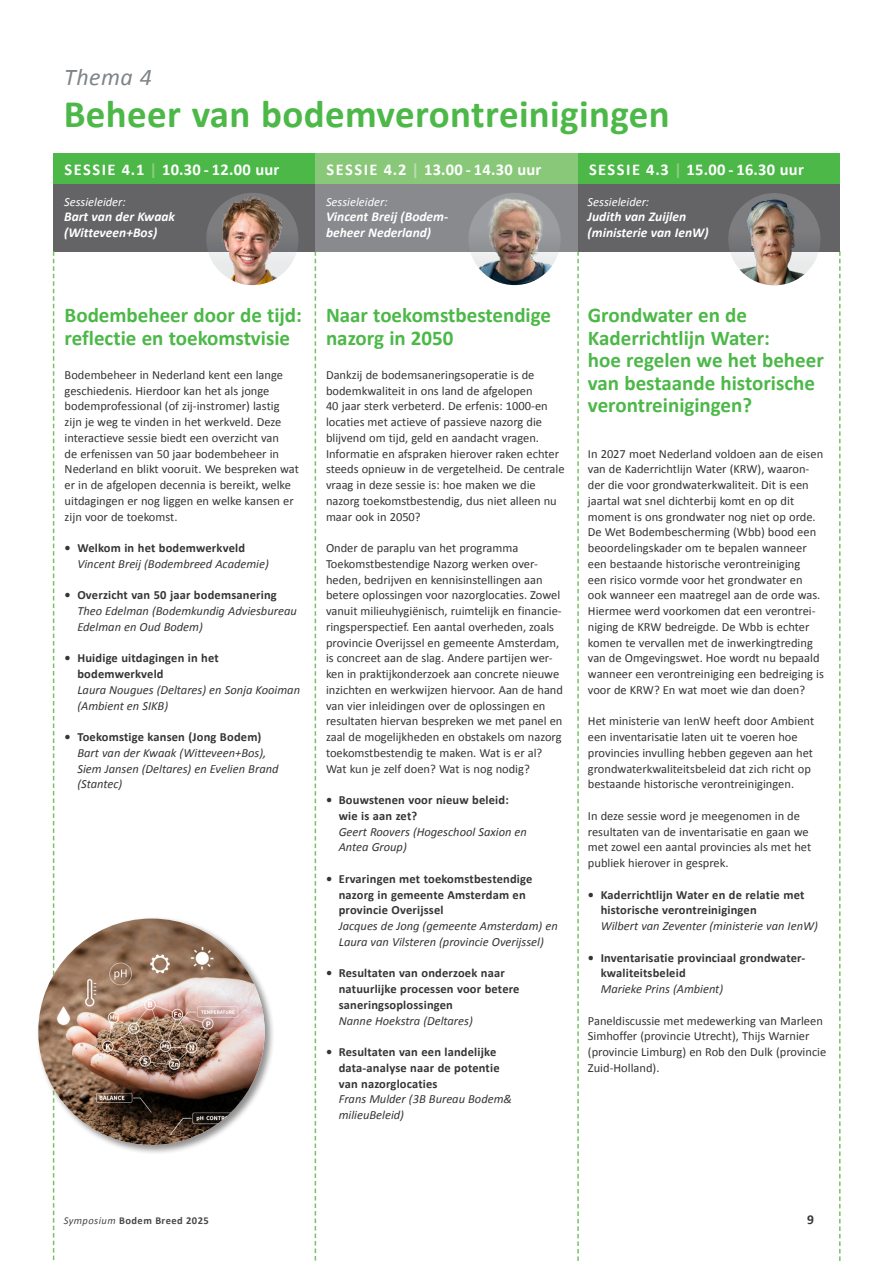
<style>
.page{position:relative;width:893px;height:1263px;background:#fff}
.page>*{position:absolute;margin:0;border:0;box-sizing:border-box;transform-origin:0 0}
.Hoofstuk_kop{font:700 39px "Calibri";letter-spacing:.01em;color:#4cb848}
.Hoofstuk_kop-2{font:italic 24px "Calibri";letter-spacing:.02em;color:#7e8488}
.KOP_2016{font:700 21px/22.5px "Calibri";color:#4cb848}
.sessie{font:700 16.5px "Calibri";letter-spacing:.015em;color:#fff}
.PLAT_NIEUW{font:italic 700 13.5px/15.8px "Calibri";color:#fff}
.t1{font:700 13.5px "Calibri";color:#363536}
.PLAT_NIEUW-2{font:12.45px/15.8px "Calibri";color:#363536}
.BOLD_NIEUW{font:700 12.45px/15.8px "Calibri";letter-spacing:.015em;color:#363536}
.PLAT_CURSIEF{font:italic 12.45px/15.8px "Calibri";color:#363536}
.PLAT_CURSIEF-2{font:italic 12.45px "Calibri";color:#fff}
.t2{font:700 10.5px "Calibri";letter-spacing:.04em;color:#474849}
.s1{color:#8fcb80}
.s2{color:#bbddae}
.s3{font-weight:400;font-style:italic}
</style>
<div class="page">
<svg style="left:577px;top:251px;width:2px;height:1010px"></svg>
<svg style="left:839px;top:251px;width:2px;height:1010px"></svg>
<svg style="left:315px;top:251px;width:1px;height:1010px"></svg>
<div style="left:53px;top:153px;width:262px;height:89px;background:#4cb848"></div>
<div style="left:577px;top:153px;width:263px;height:31px;background:#4cb848"></div>
<div style="left:315px;top:153px;width:263px;height:89px;background:#88c878"></div>
<div style="left:53px;top:184px;width:262px;height:67px;background:#646467"></div>
<div style="left:315px;top:184px;width:263px;height:67px;background:#888a8d"></div>
<svg style="left:53px;top:251px;width:1px;height:1010px"></svg>
<div style="left:578px;top:184px;width:262px;height:67px;background:#646467"></div>
<div style="left:36px;top:916px;width:239px;height:239px;background:#231f20;opacity:.5"></div>
<img style="left:38px;top:918px;width:227px;height:227px;border-radius:113px">
<img style="left:206px;top:193px;width:93px;height:92px;border-radius:46px">
<img style="left:468px;top:193px;width:93px;height:92px;border-radius:46px">
<img style="left:728px;top:193px;width:92px;height:92px;border-radius:46px">
<p class="Hoofstuk_kop-2" style="left:64px;top:61px;width:89px">Thema 4</p>
<p class="Hoofstuk_kop" style="left:64px;top:89px;width:608px">Beheer van bodemverontreinigingen</p>
<p class="sessie" style="left:64px;top:159px;width:216px">SESSIE 4.1 <span class="s1">|</span> 10.30 - 12.00 uur</p>
<p class="sessie" style="left:326px;top:159px;width:216px">SESSIE 4.2 <span class="s2">|</span> 13.00 - 14.30 uur</p>
<p class="sessie" style="left:589px;top:159px;width:216px">SESSIE 4.3 <span class="s1">|</span> 15.00 - 16.30 uur</p>
<p class="PLAT_CURSIEF-2" style="left:64px;top:193px;width:63px">Sessieleider:</p>
<p class="PLAT_NIEUW" style="left:64px;top:209px;width:112px">Bart van der Kwaak (Witteveen+Bos)</p>
<p class="PLAT_CURSIEF-2" style="left:326px;top:193px;width:63px">Sessieleider:</p>
<p class="PLAT_NIEUW" style="left:326px;top:209px;width:124px">Vincent Breij (Bodem-</p>
<p class="PLAT_NIEUW" style="left:326px;top:225px;width:107px">beheer Nederland)</p>
<p class="PLAT_CURSIEF-2" style="left:588px;top:193px;width:63px">Sessieleider:</p>
<p class="PLAT_NIEUW" style="left:588px;top:209px;width:100px">Judith van Zuijlen</p>
<p class="PLAT_NIEUW" style="left:588px;top:225px;width:122px">(ministerie van IenW)</p>
<p class="KOP_2016" style="left:65px;top:304px;width:239px">Bodembeheer door de tijd: reflectie en toekomstvisie</p>
<p class="PLAT_NIEUW-2" style="left:65px;top:367px;width:220px">Bodembeheer in Nederland kent een lange geschiedenis. Hierdoor kan het als jonge bodemprofessional (of zij-instromer) lastig</p>
<p class="PLAT_NIEUW-2" style="left:65px;top:414px;width:236px">zijn je weg te vinden in het werkveld. Deze interactieve sessie biedt een overzicht van<br>de erfenissen van 50 jaar bodembeheer in Nederland en blikt vooruit. We bespreken wat er in de afgelopen decennia is bereikt, welke uitdagingen er nog liggen en welke kansen er zijn voor de toekomst.</p>
<p class="BOLD_NIEUW" style="left:65px;top:540px;width:182px">• Welkom in het bodemwerkveld</p>
<p class="PLAT_CURSIEF" style="left:77px;top:555px;width:193px">Vincent Breij (Bodembreed Academie)</p>
<p class="BOLD_NIEUW" style="left:65px;top:587px;width:214px">• Overzicht van 50 jaar bodemsanering</p>
<p class="PLAT_CURSIEF" style="left:77px;top:603px;width:221px">Theo Edelman (Bodemkundig Adviesbureau<br>Edelman en Oud Bodem)</p>
<p class="BOLD_NIEUW" style="left:77px;top:650px;width:143px;text-indent:-13px">• Huidige uitdagingen in het bodemwerkveld</p>
<p class="PLAT_CURSIEF" style="left:77px;top:681px;width:224px">Laura Nougues (Deltares) en Sonja Kooiman (Ambient en SIKB)</p>
<p class="BOLD_NIEUW" style="left:65px;top:729px;width:198px">• Toekomstige kansen (Jong Bodem)</p>
<p class="PLAT_CURSIEF" style="left:77px;top:744px;width:203px">Bart van der Kwaak (Witteveen+Bos),<br>Siem Jansen (Deltares) en Evelien Brand (Stantec)</p>
<p class="KOP_2016" style="left:326px;top:304px;width:227px">Naar toekomstbestendige nazorg in 2050</p>
<p class="PLAT_NIEUW-2" style="left:326px;top:367px;width:240px">Dankzij de bodemsaneringsoperatie is de bodemkwaliteit in ons land de afgelopen<br>40 jaar sterk verbeterd. De erfenis: 1000-en locaties met actieve of passieve nazorg die blijvend om tijd, geld en aandacht vragen.<br>Informatie en afspraken hierover raken echter steeds opnieuw in de vergetelheid. De centrale vraag in deze sessie is: hoe maken we die nazorg toekomstbestendig, dus niet alleen nu maar ook in 2050?</p>
<p class="PLAT_NIEUW-2" style="left:326px;top:540px;width:239px">Onder de paraplu van het programma Toekomstbestendige Nazorg werken over&shy;heden, bedrijven en kennisinstellingen aan betere oplossingen voor nazorglocaties. Zowel vanuit milieuhygiënisch, ruimtelijk en financie&shy;ringsperspectief. Een aantal overheden, zoals provincie Overijssel en gemeente Amsterdam, is concreet aan de slag. Andere partijen wer&shy;ken in praktijkonderzoek aan concrete nieuwe inzichten en werkwijzen hiervoor. Aan de hand van vier inleidingen over de oplossingen en resultaten hiervan bespreken we met panel en zaal de mogelijkheden en obstakels om nazorg toekomstbestendig te maken. Wat is er al?<br>Wat kun je zelf doen? Wat is nog nodig?</p>
<p class="BOLD_NIEUW" style="left:339px;top:792px;width:172px;text-indent:-13px">• Bouwstenen voor nieuw beleid: wie is aan zet?</p>
<p class="PLAT_CURSIEF" style="left:339px;top:823px;width:190px">Geert Roovers (Hogeschool Saxion en<br>Antea Group)</p>
<p class="BOLD_NIEUW" style="left:339px;top:871px;width:195px;text-indent:-13px">• Ervaringen met toekomstbestendige nazorg in gemeente Amsterdam en provincie Overijssel</p>
<p class="PLAT_CURSIEF" style="left:339px;top:918px;width:220px">Jacques de Jong (gemeente Amsterdam) en<br>Laura van Vilsteren (provincie Overijssel)</p>
<p class="BOLD_NIEUW" style="left:339px;top:965px;width:182px;text-indent:-13px">• Resultaten van onderzoek naar natuurlijke processen voor betere saneringsoplossingen</p>
<p class="PLAT_CURSIEF" style="left:339px;top:1012px;width:136px">Nanne Hoekstra (Deltares)</p>
<p class="BOLD_NIEUW" style="left:339px;top:1044px;width:162px;text-indent:-13px">• Resultaten van een landelijke data-analyse naar de potentie van nazorglocaties</p>
<p class="PLAT_CURSIEF" style="left:339px;top:1091px;width:175px">Frans Mulder (3B Bureau Bodem&amp; milieuBeleid)</p>
<p class="KOP_2016" style="left:588px;top:304px;width:184px">Grondwater en de<br>Kaderrichtlijn Water:</p>
<p class="KOP_2016" style="left:588px;top:349px;width:237px">hoe regelen we het beheer van bestaande historische verontreinigingen?</p>
<p class="PLAT_NIEUW-2" style="left:588px;top:446px;width:237px">In 2027 moet Nederland voldoen aan de eisen van de Kaderrichtlijn Water (KRW), waaron&shy;der die voor grondwaterkwaliteit. Dit is een jaartal wat snel dichterbij komt en op dit moment is ons grondwater nog niet op orde.<br>De Wet Bodembescherming (Wbb) bood een beoordelingskader om te bepalen wanneer een bestaande historische verontreiniging<br>een risico vormde voor het grondwater en ook wanneer een maatregel aan de orde was.<br>Hiermee werd voorkomen dat een verontrei&shy;niging de KRW bedreigde. De Wbb is echter komen te vervallen met de inwerkingtreding van de Omgevingswet. Hoe wordt nu bepaald wanneer een verontreiniging een bedreiging is voor de KRW? En wat moet wie dan doen?</p>
<p class="PLAT_NIEUW-2" style="left:588px;top:713px;width:228px">Het ministerie van IenW heeft door Ambient een inventarisatie laten uit te voeren hoe provincies invulling hebben gegeven aan het grondwaterkwaliteitsbeleid dat zich richt op bestaande historische verontreinigingen.</p>
<p class="PLAT_NIEUW-2" style="left:588px;top:808px;width:225px">In deze sessie word je meegenomen in de resultaten van de inventarisatie en gaan we met zowel een aantal provincies als met het publiek hierover in gesprek.</p>
<p class="BOLD_NIEUW" style="left:601px;top:886px;width:205px;text-indent:-13px">• Kaderrichtlijn Water en de relatie met historische verontreinigingen</p>
<p class="PLAT_CURSIEF" style="left:601px;top:918px;width:219px">Wilbert van Zeventer (ministerie van IenW)</p>
<p class="BOLD_NIEUW" style="left:588px;top:949px;width:219px">• Inventarisatie provinciaal grondwater-</p>
<p class="BOLD_NIEUW" style="left:601px;top:965px;width:86px">kwaliteitsbeleid</p>
<p class="PLAT_CURSIEF" style="left:601px;top:981px;width:124px">Marieke Prins (Ambient)</p>
<p class="PLAT_NIEUW-2" style="left:588px;top:1013px;width:240px">Paneldiscussie met medewerking van Marleen Simhoffer (provincie Utrecht), Thijs Warnier (provincie Limburg) en Rob den Dulk (provincie Zuid-Holland).</p>
<p class="t2" style="left:64px;top:1214px;width:146px"><span class="s3">Symposium</span> Bodem Breed 2025</p>
<p class="t1" style="left:807px;top:1211px;width:8px">9</p>
</div>
